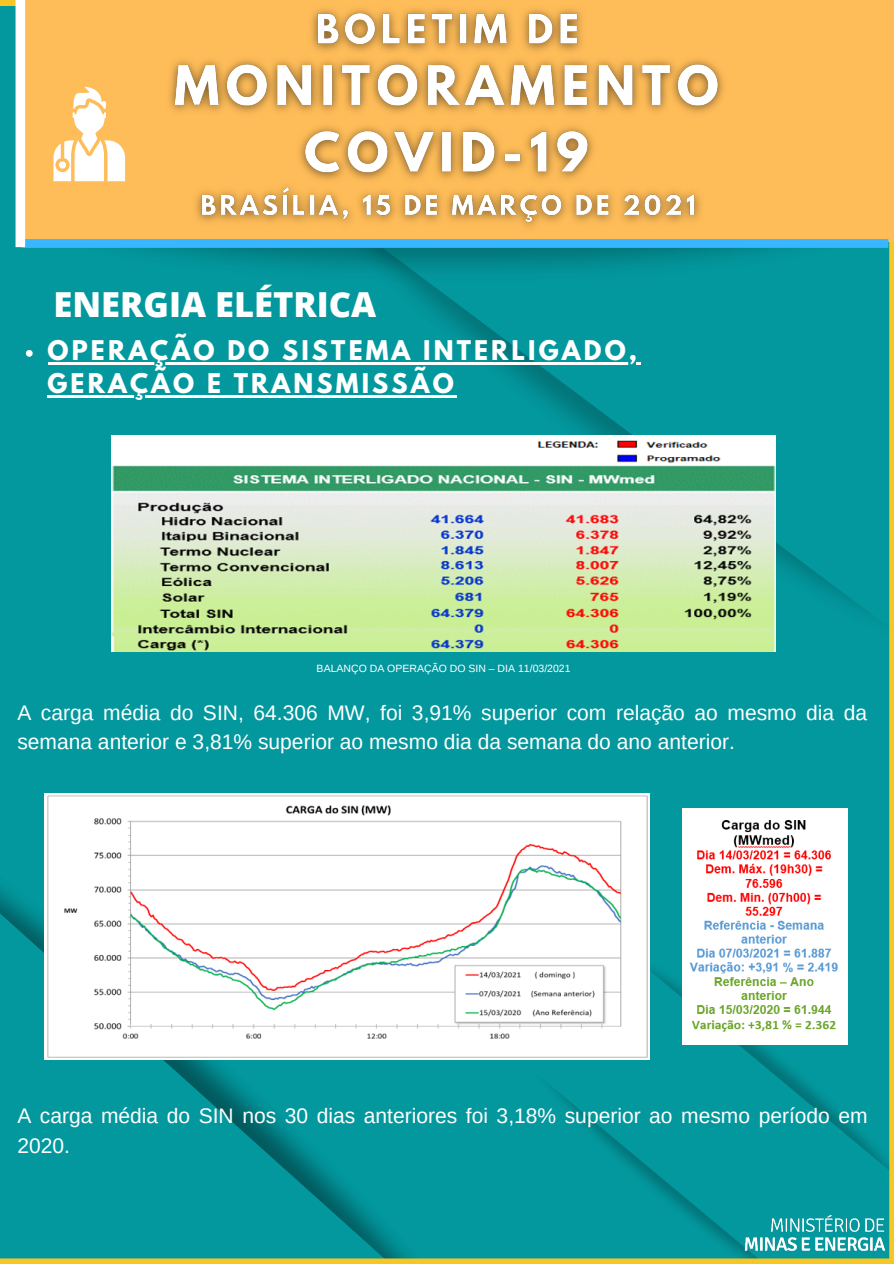
<style>
.page{position:relative;width:894px;height:1264px;background:#fff}
.page>*{position:absolute;margin:0;border:0;box-sizing:border-box;transform-origin:0 0}
.t1{font:800 34.5px "Open Sans";color:#fff}
.t2{font:700 24px "League Spartan";letter-spacing:.13em;color:#fff}
.t3{font:21px/29.2px "Arimo";color:#fff}
.t4{font:10.5px "Arimo";color:#fff}
</style>
<div class="page">
<div style="left:0;top:0;width:893px;height:1263px;background:#03989e"></div>
<img style="left:586px;top:1181px;width:307px;height:82px">
<img style="left:4px;top:159px;width:889px;height:165px">
<svg style="left:16px;top:0;width:872px;height:248px;background:#f0c072"></svg>
<img style="left:112px;top:435px;width:663px;height:216px">
<img style="left:44px;top:793px;width:605px;height:266px">
<img style="left:682px;top:808px;width:164px;height:236px">
<svg style="left:26px;top:350px;width:7px;height:7px"></svg>
<hr style="left:48px;top:362px;width:592px;height:2px;background:#fff">
<hr style="left:48px;top:395px;width:409px;height:2px;background:#fff">
<p class="t1" style="left:53px;top:280px;width:324px">ENERGIA ELÉTRICA</p>
<p class="t2" style="left:48px;top:338px;width:591px">OPERAÇÃO DO SISTEMA INTERLIGADO,</p>
<p class="t2" style="left:48px;top:371px;width:407px">GERAÇÃO E TRANSMISSÃO</p>
<p class="t4" style="left:316px;top:662px;width:255px">BALANÇO DA OPERAÇÃO DO SIN – DIA 11/03/2021</p>
<p class="t3" style="left:17px;top:698px;width:851px">A carga média do SIN, 64.306 MW, foi 3,91% superior com relação ao mesmo dia da semana anterior e 3,81% superior ao mesmo dia da semana do ano anterior.</p>
<p class="t3" style="left:17px;top:1101px;width:851px">A carga média do SIN nos 30 dias anteriores foi 3,18% superior ao mesmo período em<br>2020.</p>
</div>
